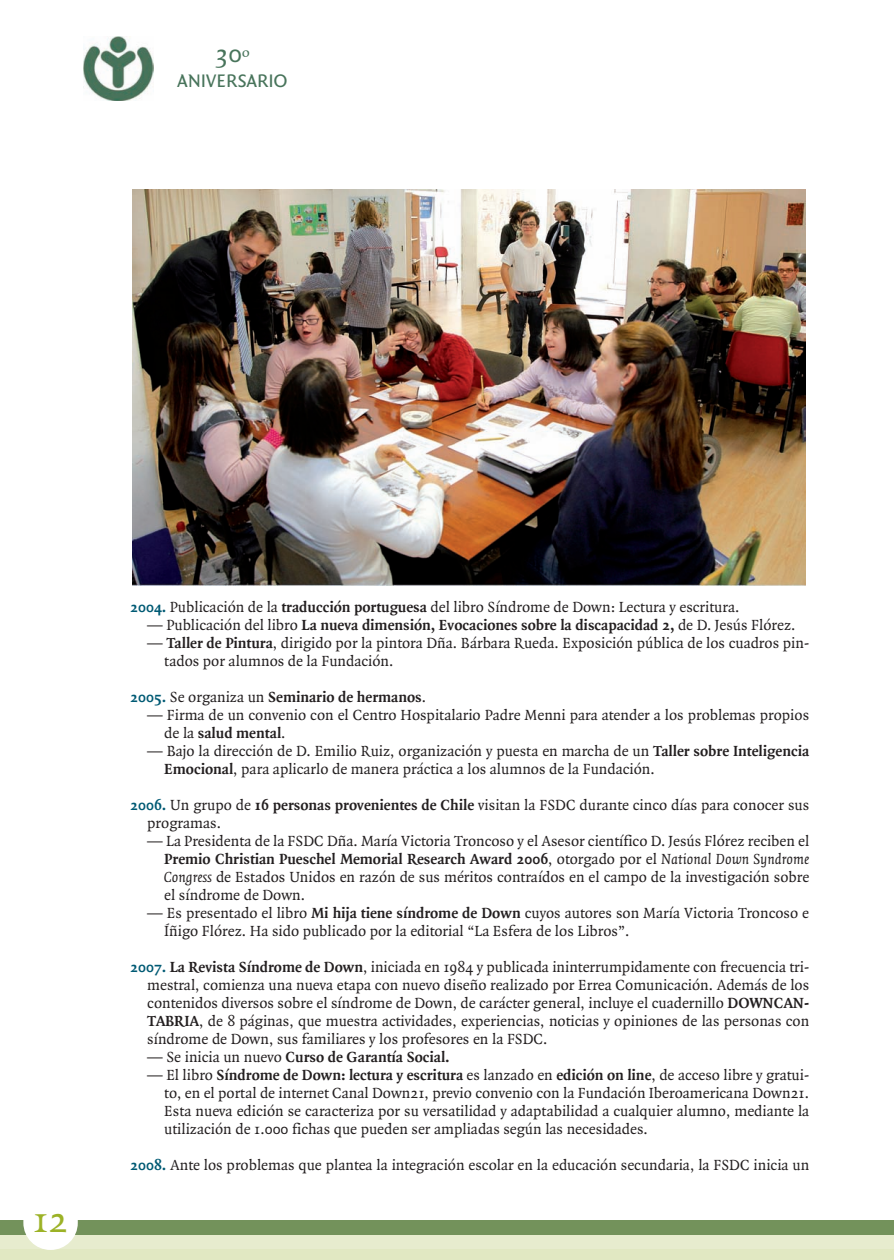
<style>
.page{position:relative;width:894px;height:1260px;background:#fff}
.page>*{position:absolute;margin:0;border:0;box-sizing:border-box;transform-origin:0 0}
.t1{font:39px "Quadraat";color:#9cb226}
.t2{font:27px "Quadraat";color:#48745b}
.t3{font:19.5px "Quadraat Sans Small Caps";color:#48745b}
.t4{font:15.75px/18px "Quadraat";color:#231f20}
.t5{font:700 15.75px "Quadraat";color:#231f20}
.s1{font-size:18px}
.s2{font-weight:700;color:#005a74}
.s3{font-weight:700}
.s4{font-family:"Quadraat Sans";font-weight:400;font-style:italic}
.s5{font-weight:400}
.s6{font-family:"Quadraat Sans";font-style:italic}
.s7{color:#005a74}
.s8{font-style:italic}
</style>
<div class="page">
<div style="left:0;top:1221px;width:894px;height:39px;background:#e1e8c2"></div>
<div style="left:0;top:1221px;width:894px;height:28px;background:#e7ecce"></div>
<div style="left:0;top:1221px;width:894px;height:14px;background:#73925b"></div>
<div style="left:23px;top:1191px;width:55px;height:59px;background:#fff;border-radius:27px"></div>
<img style="left:84px;top:36px;width:69px;height:64px">
<img style="left:132px;top:190px;width:674px;height:395px">
<h2 class="t2" style="left:215px;top:43px;width:36px">30<span class="s1">º</span></h2>
<p class="t3" style="left:177px;top:69px;width:111px">ANIVERSARIO</p>
<h1 class="t1" style="left:33px;top:1205px;width:36px">12</h1>
<p class="t4" style="left:130px;top:599px;width:611px"><span class="s2">2004.</span> Publicación de la <span class="s3">traducción portuguesa</span> del libro Síndrome de Down: Lectura y escritura.</p>
<p class="t5" style="left:147px;top:619px;width:650px"><span class="s4">—</span> <span class="s5">Publicación del libro</span> La nueva dimensión, Evocaciones sobre la discapacidad 2, <span class="s5">de D. Jesús Flórez.</span></p>
<p class="t4" style="left:164px;top:635px;width:646px;text-indent:-17px"><span class="s6">—</span> <span class="s3">Taller de Pintura</span>, dirigido por la pintora Dña. Bárbara Rueda. Exposición pública de los cuadros pin&shy;tados por alumnos de la Fundación.</p>
<p class="t5" style="left:130px;top:691px;width:297px"><span class="s7">2005.</span> <span class="s5">Se organiza un</span> Seminario de hermanos<span class="s5">.</span></p>
<p class="t4" style="left:164px;top:707px;width:646px;text-indent:-17px"><span class="s6">—</span> Firma de un convenio con el Centro Hospitalario Padre Menni para atender a los problemas propios de la <span class="s3">salud mental</span>.</p>
<p class="t4" style="left:164px;top:743px;width:646px;text-indent:-17px"><span class="s6">—</span> Bajo la dirección de D. Emilio Ruiz, organización y puesta en marcha de un <span class="s3">Taller sobre Inteligencia<br>Emocional</span>, para aplicarlo de manera práctica a los alumnos de la Fundación.</p>
<p class="t4" style="left:147px;top:797px;width:664px;text-indent:-17px"><span class="s2">2006.</span> Un grupo de <span class="s3">16 personas provenientes de Chile</span> visitan la FSDC durante cinco días para conocer sus programas.</p>
<p class="t4" style="left:164px;top:833px;width:647px;text-align:justify;text-indent:-17px"><span class="s6">—</span> La Presidenta de la FSDC Dña. María Victoria Troncoso y el Asesor científico D. Jesús Flórez reciben el <span class="s3">Premio Christian Pueschel Memorial Research Award 2006</span>, otorgado por el <span class="s8">National Down Syndrome Congress</span> de Estados Unidos en razón de sus méritos contraídos en el campo de la investigación sobre el síndrome de Down.</p>
<p class="t4" style="left:164px;top:905px;width:646px;text-indent:-17px"><span class="s6">—</span> Es presentado el libro <span class="s3">Mi hija tiene síndrome de Down</span> cuyos autores son María Victoria Troncoso e<br>Íñigo Flórez. Ha sido publicado por la editorial “La Esfera de los Libros”.</p>
<p class="t4" style="left:147px;top:959px;width:664px;text-align:justify;text-indent:-17px"><span class="s2">2007.</span> <span class="s3">La Revista Síndrome de Down</span>, iniciada en 1984 y publicada ininterrumpidamente con frecuencia tri&shy;mestral, comienza una nueva etapa con nuevo diseño realizado por Errea Comunicación. Además de los contenidos diversos sobre el síndrome de Down, de carácter general, incluye el cuadernillo <span class="s3">DOWNCAN-TABRIA</span>, de 8 páginas, que muestra actividades, experiencias, noticias y opiniones de las personas con síndrome de Down, sus familiares y los profesores en la FSDC.</p>
<p class="t5" style="left:147px;top:1051px;width:304px"><span class="s4">—</span> <span class="s5">Se inicia un nuevo</span> Curso de Garantía Social.</p>
<p class="t4" style="left:164px;top:1067px;width:647px;text-align:justify;text-indent:-17px"><span class="s6">—</span> El libro <span class="s3">Síndrome de Down: lectura y escritura</span> es lanzado en <span class="s3">edición on line</span>, de acceso libre y gratui&shy;to, en el portal de internet Canal Down21, previo convenio con la Fundación Iberoamericana Down21.<br>Esta nueva edición se caracteriza por su versatilidad y adaptabilidad a cualquier alumno, mediante la utilización de 1.000 fichas que pueden ser ampliadas según las necesidades.</p>
<p class="t4" style="left:130px;top:1157px;width:681px"><span class="s2">2008.</span> Ante los problemas que plantea la integración escolar en la educación secundaria, la FSDC inicia un</p>
</div>
